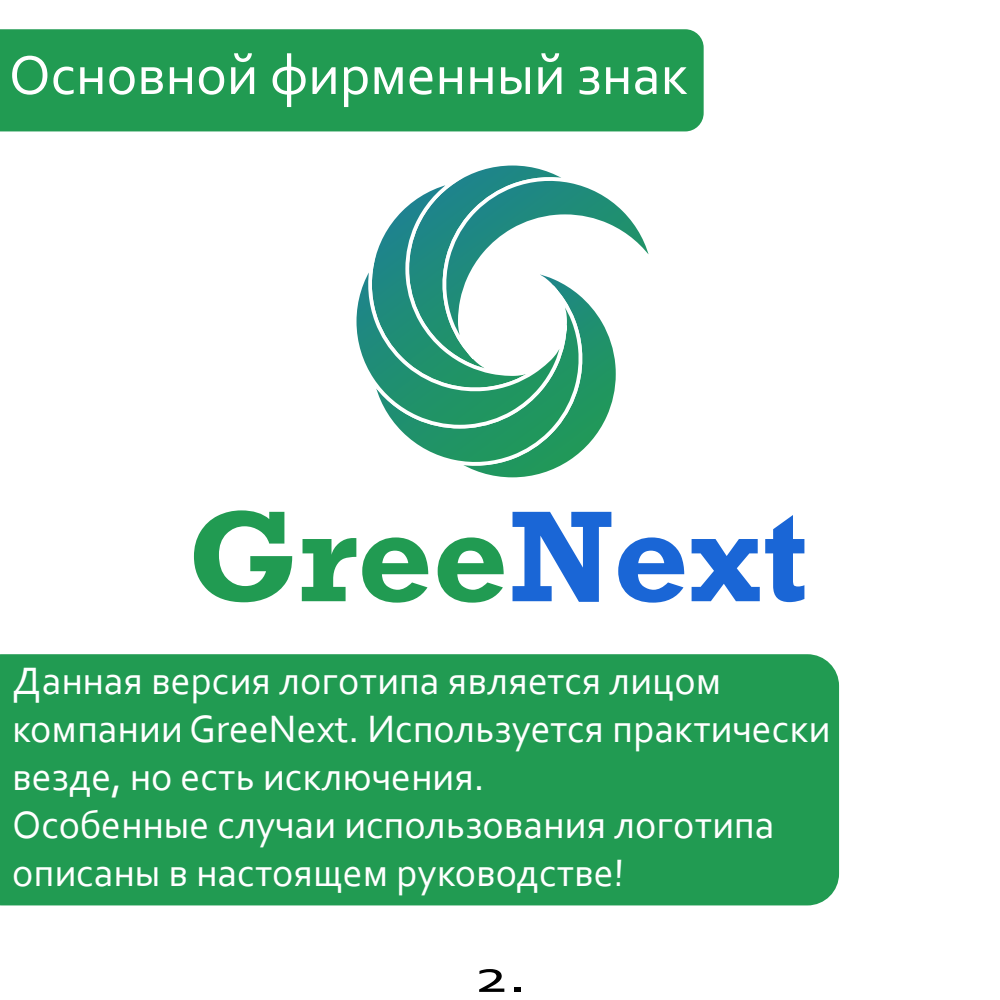
<style>
.page{position:relative;width:1000px;height:1000px;background:#fff}
.page>*{position:absolute;margin:0;border:0;box-sizing:border-box;transform-origin:0 0}
.t1{font:700 131.6px "Rockwell";color:#219b52}
.t2{font:57.6px "Corbel";color:#fff}
.t3{font:48px "Corbel";color:#000;scale:1.39 1}
.t4{font:40px/48px "Corbel";color:#fff}
.s1{color:#1a66d6}
</style>
<div class="page">
<svg style="left:356px;top:187px;width:260px;height:291px"></svg>
<svg style="left:440px;top:131px;width:220px;height:232px"></svg>
<div style="left:0;top:29px;width:704px;height:102px;background:#219b52"></div>
<div style="left:0;top:654px;width:839px;height:251px;background:#219b52"></div>
<h2 class="t2" style="left:9px;top:39px;width:681px">Основной фирменный знак</h2>
<h1 class="t1" style="left:187px;top:477px;width:622px">Gree<span class="s1">Next</span></h1>
<p class="t4" style="left:12px;top:656px;width:820px">Данная версия логотипа является лицом компании GreeNext. Используется практически везде, но есть исключения.<br>Особенные случаи использования логотипа описаны в настоящем руководстве!</p>
<p class="t3" style="left:474px;top:946px;width:39px">2.</p>
</div>
